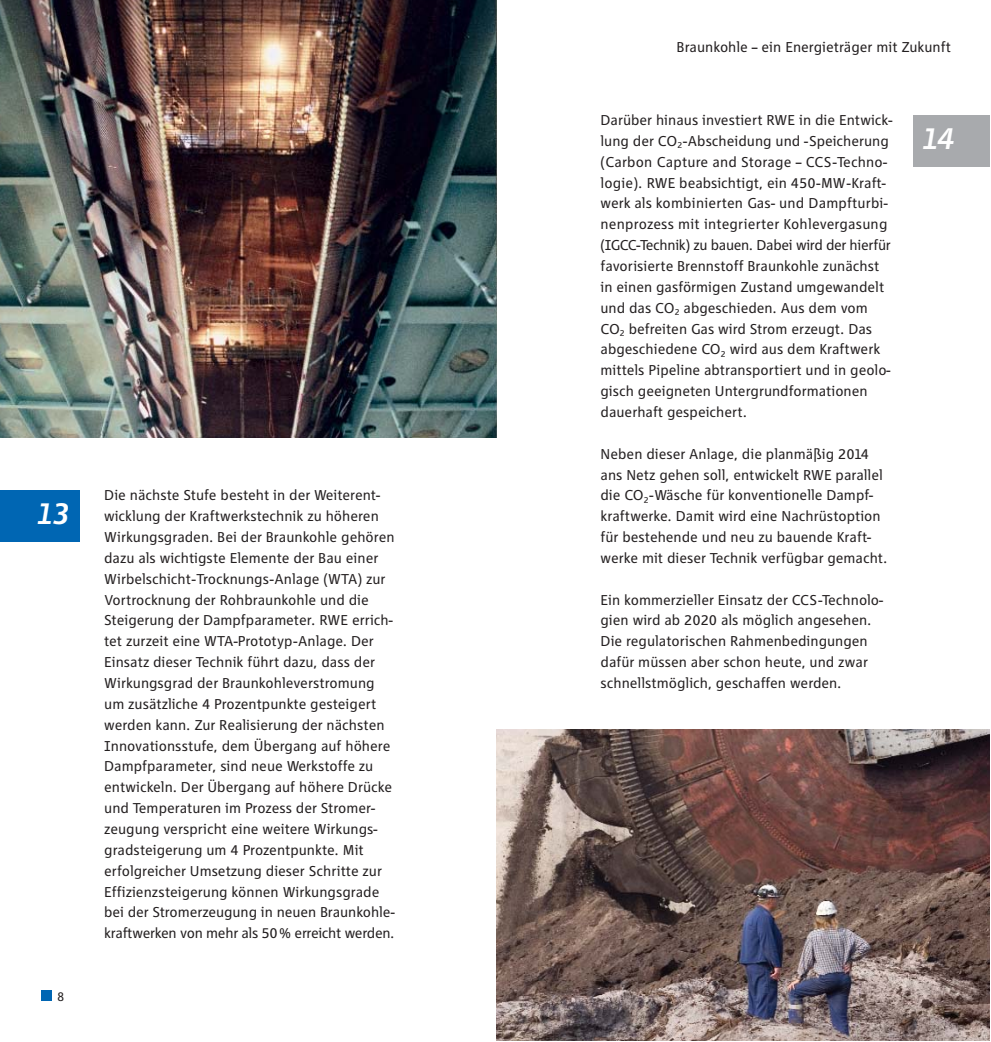
<style>
.page{position:relative;width:991px;height:1042px;background:#fff}
.page>*{position:absolute;margin:0;border:0;box-sizing:border-box;transform-origin:0 0}
.t1{font:italic 500 31.5px "RWE Corporate";color:#fff}
.t2{font:14.88px/20.8px "RWE Corporate";color:#231f20}
.t3{font:13.12px "RWE Corporate";color:#231f20}
</style>
<div class="page">
<img style="left:496px;top:729px;width:493px;height:311px">
<div style="left:42px;top:990px;width:10px;height:10px;background:#0066b3"></div>
<img style="left:0;top:0;width:496px;height:438px">
<div style="left:0;top:490px;width:79px;height:52px;background:#0066b3"></div>
<div style="left:913px;top:115px;width:76px;height:52px;background:#a8aaad"></div>
<h1 class="t1" style="left:36px;top:501px;width:36px">13</h1>
<p class="t3" style="left:57px;top:991px;width:9px">8</p>
<p class="t2" style="left:104px;top:486px;width:292px">Die nächste Stufe besteht in der Weiterent&shy;wicklung der Kraftwerkstechnik zu höheren Wirkungsgraden. Bei der Braunkohle gehören dazu als wichtigste Elemente der Bau einer Wirbelschicht-Trocknungs-Anlage (WTA) zur Vortrocknung der Rohbraunkohle und die Steigerung der Dampfparameter. RWE errich&shy;tet zurzeit eine WTA-Prototyp-Anlage. Der Einsatz dieser Technik führt dazu, dass der Wirkungsgrad der Braunkohleverstromung um zusätzliche 4 Prozentpunkte gesteigert werden kann. Zur Realisierung der nächsten Innovationsstufe, dem Übergang auf höhere Dampfparameter, sind neue Werkstoffe zu entwickeln. Der Übergang auf höhere Drücke und Temperaturen im Prozess der Stromer&shy;zeugung verspricht eine weitere Wirkungs&shy;gradsteigerung um 4 Prozentpunkte. Mit erfolgreicher Umsetzung dieser Schritte zur Effizienzsteigerung können Wirkungsgrade bei der Stromerzeugung in neuen Braunkohle - kraftwerken von mehr als 50% erreicht werden.</p>
<p class="t2" style="left:676px;top:38px;width:276px">Braunkohle – ein Energieträger mit Zukunft</p>
<p class="t2" style="left:600px;top:111px;width:293px">Darüber hinaus investiert RWE in die Entwick&shy;lung der CO<sub>2</sub>-Abscheidung und -Speicherung (Carbon Capture and Storage – CCS-Techno&shy;logie). RWE beabsichtigt, ein 450-MW-Kraft&shy;werk als kombinierten Gas- und Dampftur bi - nen prozess mit integrierter Kohlevergasung (IGCC-Technik) zu bauen. Dabei wird der hierfür favorisierte Brennstoff Braunkohle zunächst in einen gasförmigen Zustand umgewandelt und das CO<sub>2</sub> abgeschieden. Aus dem vom CO<sub>2</sub> befreiten Gas wird Strom erzeugt. Das abgeschiedene CO<sub>2</sub> wird aus dem Kraftwerk mittels Pipeline abtransportiert und in geolo&shy;gisch geeigneten Untergrundformationen dauerhaft gespeichert.</p>
<p class="t2" style="left:600px;top:444px;width:288px">Neben dieser Anlage, die planmäßig 2014 ans Netz gehen soll, entwickelt RWE parallel die CO<sub>2</sub>-Wäsche für konventionelle Dampf&shy;kraftwerke. Damit wird eine Nachrüstoption für bestehende und neu zu bauende Kraft&shy;werke mit dieser Technik verfügbar gemacht.</p>
<p class="t2" style="left:600px;top:590px;width:284px">Ein kommerzieller Einsatz der CCS-Technolo&shy;gien wird ab 2020 als möglich angesehen.<br>Die regulatorischen Rahmenbedingungen dafür müssen aber schon heute, und zwar schnellstmöglich, geschaffen werden.</p>
<h1 class="t1" style="left:922px;top:126px;width:35px">14</h1>
</div>
